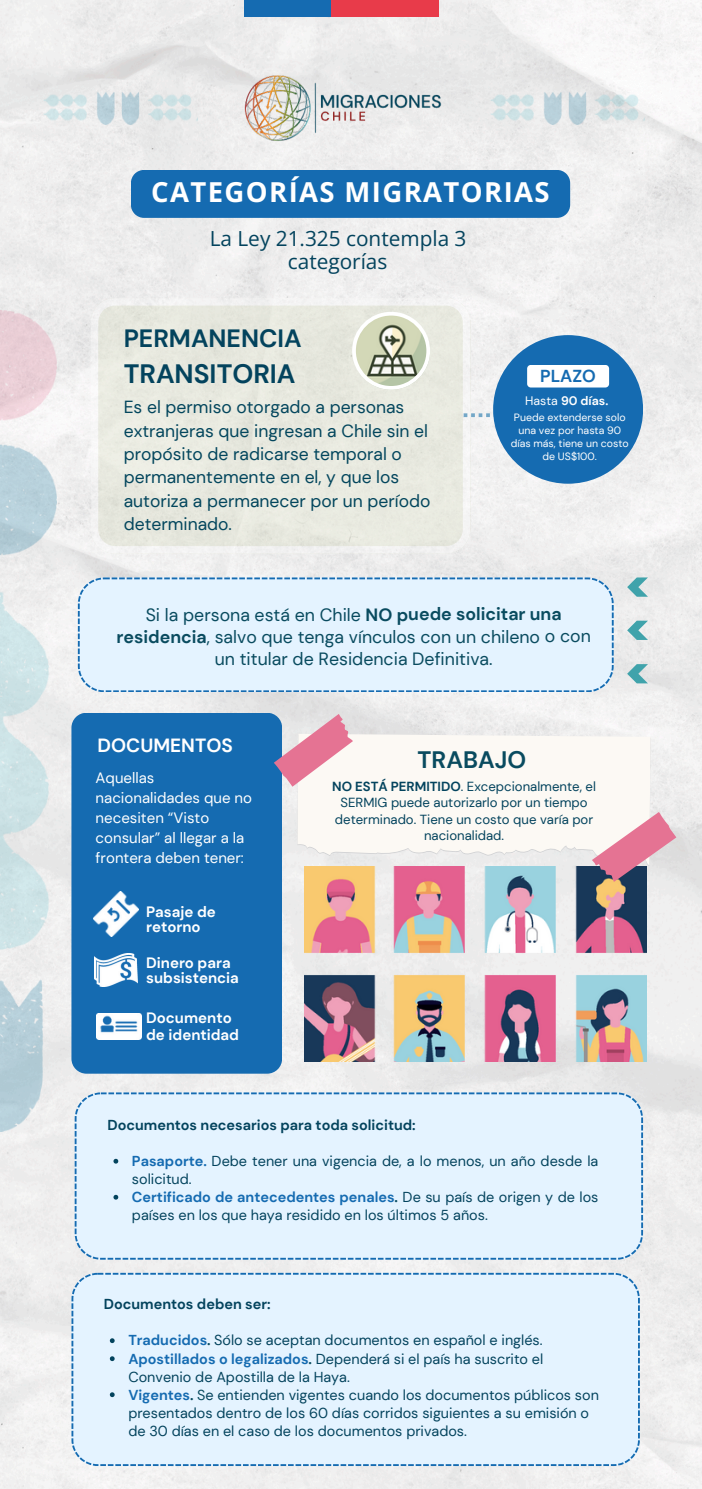
<style>
.page{position:relative;width:702px;height:1489px;background:#fff}
.page>*{position:absolute;margin:0;border:0;box-sizing:border-box;transform-origin:0 0}
.t1{font:700 27.5px "Open Sans";letter-spacing:.05em;color:#fff}
.t2{font:700 26.5px "DM Sans";color:#03435d}
.t3{font:700 25px "DM Sans";color:#03435d}
.t4{font:700 23.75px "DM Sans";letter-spacing:-.005em;color:#094b5f}
.t5{font:20.75px "Open Sans";color:#03435d}
.t6{font:700 19px "DM Sans";color:#fff}
.t7{font:17.75px/22px "DM Sans";color:#094b5f;text-align:center}
.t8{font:17.5px/23.2px "DM Sans";color:#03465d}
.t9{font:700 17.25px "DM Sans";color:#156bb1}
.t10{font:15px/20px "DM Sans";color:#fff}
.t11{font:700 15px/15px "DM Sans";color:#fff}
.t12{font:14.5px/18px "DM Sans";color:#03435d}
.t13{font:700 14.5px "DM Sans";color:#03435d}
.t14{font:13.25px/16.5px "DM Sans";color:#03435d;text-align:center}
.t15{font:700 12.25px "DM Sans";color:#fff}
.t16{font:10.5px/13.2px "DM Sans";color:#fff;text-align:center}
.s1{font-weight:400}
.s2{font-weight:700}
.s3{font-weight:700;color:#156bb1}
.s4{font-weight:700;color:#094b5f}
.s5{color:#094b5f}
</style>
<div class="page">
<img style="left:0;top:0;width:701px;height:1489px">
<div style="left:244px;top:0;width:88px;height:17px;background:#156bb1"></div>
<div style="left:332px;top:0;width:106px;height:17px;background:#e83b4a"></div>
<img style="left:240px;top:70px;width:205px;height:75px">
<img style="left:39px;top:91px;width:158px;height:34px">
<img style="left:486px;top:91px;width:157px;height:34px">
<img style="left:0;top:310px;width:56px;height:821px">
<div style="left:131px;top:170px;width:439px;height:48px;background:#156bb1"></div>
<svg style="left:627px;top:664px;width:20px;height:19px"></svg>
<svg style="left:627px;top:621px;width:20px;height:19px"></svg>
<svg style="left:627px;top:577px;width:20px;height:20px"></svg>
<div style="left:78px;top:577px;width:535px;height:115px;background:#e4f3ff"></div>
<div style="left:75px;top:1092px;width:567px;height:167px;background:#e4f3ff"></div>
<div style="left:71px;top:1273px;width:568px;height:193px;background:#e4f3ff"></div>
<div style="left:71px;top:713px;width:211px;height:361px;background:#156bb1;border-radius:15px"></div>
<img style="left:93px;top:891px;width:45px;height:45px">
<img style="left:94px;top:953px;width:43px;height:34px">
<img style="left:96px;top:1013px;width:45px;height:26px">
<img style="left:304px;top:867px;width:341px;height:195px">
<svg style="left:297px;top:734px;width:353px;height:131px;fill:#fcf9f4"></svg>
<svg style="left:274px;top:714px;width:79px;height:73px"></svg>
<svg style="left:591px;top:812px;width:85px;height:70px"></svg>
<svg style="left:113px;top:1159px;width:5px;height:4px"></svg>
<svg style="left:113px;top:1195px;width:5px;height:4px"></svg>
<svg style="left:110px;top:1338px;width:5px;height:5px"></svg>
<svg style="left:110px;top:1356px;width:5px;height:5px"></svg>
<svg style="left:110px;top:1392px;width:5px;height:5px"></svg>
<svg style="left:91px;top:298px;width:378px;height:255px"></svg>
<svg style="left:352px;top:312px;width:78px;height:78px"></svg>
<svg style="left:463px;top:413px;width:30px;height:4px"></svg>
<div style="left:493px;top:335px;width:149px;height:149px;background:#156bb1;border-radius:50%"></div>
<div style="left:527px;top:365px;width:81px;height:22px;background:#fff;border-radius:4px"></div>
<p class="t1" style="left:151px;top:172px;width:400px">CATEGORÍAS MIGRATORIAS</p>
<p class="t5" style="left:209px;top:223px;width:258px">La Ley 21.325 contempla 3</p>
<h1 class="t5" style="left:288px;top:246px;width:101px">categorías</h1>
<p class="t3" style="left:124px;top:323px;width:179px">PERMANENCIA</p>
<p class="t2" style="left:124px;top:357px;width:173px">TRANSITORIA</p>
<p class="t8" style="left:124px;top:396px;width:308px">Es el permiso otorgado a personas extranjeras que ingresan a Chile sin el propósito de radicarse temporal o permanentemente en el, y que los autoriza a permanecer por un período determinado.</p>
<p class="t9" style="left:540px;top:365px;width:57px">PLAZO</p>
<p class="t15" style="left:525px;top:393px;width:85px"><span class="s1">Hasta</span> 90 días.</p>
<p class="t16" style="left:510px;top:411px;width:120px">Puede extenderse solo una vez por hasta 90 días más, tiene un costo de US$100.</p>
<h4 class="t7" style="left:116px;top:604px;width:475px">Si la persona está en Chile <span class="s2">NO puede solicitar una residencia</span>, salvo que tenga vínculos con un chileno o con un titular de Residencia Definitiva.</h4>
<p class="t6" style="left:97px;top:733px;width:137px">DOCUMENTOS</p>
<p class="t10" style="left:96px;top:768px;width:158px">Aquellas nacionalidades que no necesiten “Visto consular” al llegar a la frontera deben tener:</p>
<h3 class="t11" style="left:146px;top:904px;width:71px">Pasaje de</h3>
<p class="t11" style="left:146px;top:919px;width:56px">retorno</p>
<h6 class="t11" style="left:146px;top:955px;width:94px">Dinero para subsistencia</h6>
<h2 class="t11" style="left:146px;top:1010px;width:87px">Documento</h2>
<p class="t11" style="left:146px;top:1028px;width:94px">de identidad</p>
<h6 class="t4" style="left:417px;top:745px;width:110px">TRABAJO</h6>
<h5 class="t14" style="left:332px;top:778px;width:265px"><span class="s2">NO ESTÁ PERMITIDO</span>. Excepcionalmente, el SERMIG puede autorizarlo por un tiempo determinado. Tiene un costo que varía por nacionalidad.</h5>
<p class="t13" style="left:107px;top:1115px;width:309px">Documentos necesarios para toda solicitud:</p>
<p class="t12" style="left:132px;top:1152px;width:467px"><span class="s3">Pasaporte.</span> Debe tener una vigencia de, a lo menos, un año desde la solicitud.</p>
<p class="t12" style="left:132px;top:1188px;width:467px"><span class="s3">Certificado de antecedentes penales</span><span class="s4">.</span> De su país de origen y de los países en los que haya residido en los últimos 5 años.</p>
<p class="t13" style="left:104px;top:1295px;width:168px">Documentos deben ser:</p>
<p class="t12" style="left:128px;top:1331px;width:415px"><span class="s3">Traducidos</span><span class="s4">.</span> Sólo se aceptan documentos en español e inglés.</p>
<p class="t12" style="left:128px;top:1349px;width:416px"><span class="s3">Apostillados o legalizados</span><span class="s4">.</span> Dependerá si el país ha suscrito el<br>Convenio de Apostilla de la Haya.</p>
<p class="t12" style="left:128px;top:1385px;width:472px"><span class="s3">Vigentes</span><span class="s4">.</span> <span class="s5">S</span>e entienden vigentes cuando los documentos públicos son presentados dentro de los 60 días corridos siguientes a su emisión o de 30 días en el caso de los documentos privados.</p>
</div>
